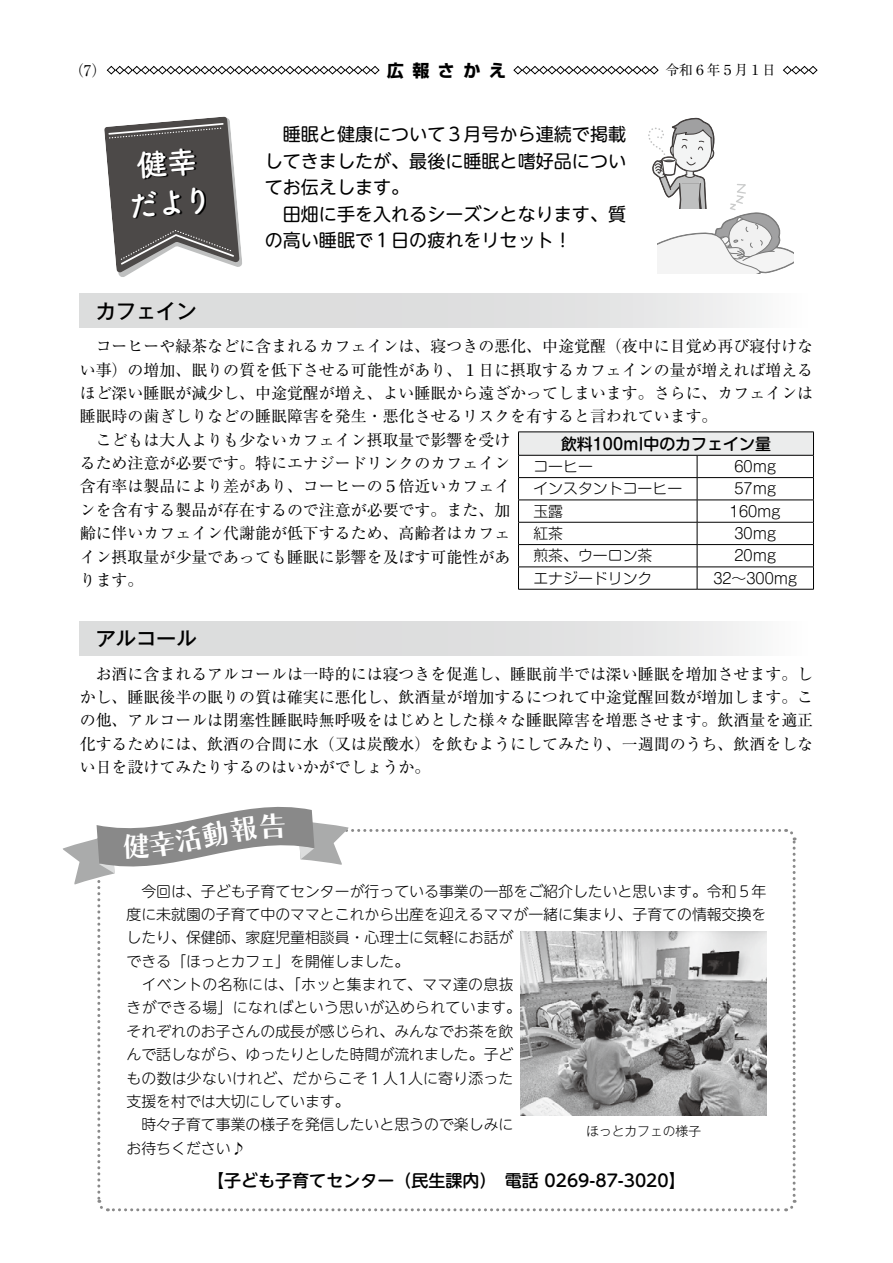
<style>
.page{position:relative;width:893px;height:1263px;background:#fff}
.page>*{position:absolute;margin:0;border:0;box-sizing:border-box;transform-origin:0 0}
.t1{font:30.9px/39.5px "Tsuku A Rd Gothic Std B";color:#fff;text-align:center}
.t2{font:500 20.25px "Gothic MB101 Pro";color:#000}
.t3{font:18px/26.5px "UD Shin M Go Pr 6";color:#000}
.t4{font:500 16.95px "UD Shin M Go Pr 6";color:#000}
.t5{font:700 16.95px "Shin Go Pro";letter-spacing:.5em;color:#000}
.t6{font:15.9px/23.4px "Ryumin Pro";color:#000}
.t7{font:500 15.9px "Shin M Go Pro";color:#000}
.t8{font:300 14.85px/23.4px "UD Shin M Go Pr 6";color:#000}
.t9{font:300 14.85px "Shin M Go Pro";color:#000}
.t10{font:14.85px "Ryumin Pro";color:#000}
.t11{font:13.8px "Ryumin Pro";color:#000}
.t12{font:300 12.75px "Gothic MB101 Pro";color:#000}
</style>
<div class="page">
<svg style="left:513px;top:65px;width:146px;height:10px"></svg>
<svg style="left:783px;top:65px;width:35px;height:10px"></svg>
<svg style="left:106px;top:65px;width:274px;height:10px"></svg>
<div style="left:80px;top:294px;width:733px;height:34px;background:linear-gradient(to right,#d5d6d6,#f0f0f0)"></div>
<div style="left:80px;top:621px;width:733px;height:34px;background:linear-gradient(to right,#d5d6d6,#f0f0f0)"></div>
<svg style="left:104px;top:116px;width:138px;height:161px"></svg>
<svg style="left:133px;top:149px;width:73px;height:69px;background:#393736"></svg>
<div style="left:518px;top:432px;width:295px;height:23px;background:#ebecec"></div>
<hr style="left:518px;top:432px;width:179px;height:1px;background:#000">
<hr style="left:697px;top:432px;width:117px;height:1px;background:#000">
<svg style="left:518px;top:432px;width:1px;height:157px"></svg>
<svg style="left:813px;top:432px;width:1px;height:157px"></svg>
<hr style="left:518px;top:589px;width:179px;height:1px;background:#000">
<hr style="left:697px;top:589px;width:117px;height:1px;background:#000">
<hr style="left:518px;top:455px;width:179px;height:1px;background:#000">
<hr style="left:697px;top:455px;width:117px;height:1px;background:#000">
<hr style="left:518px;top:477px;width:179px;height:1px;background:#000">
<hr style="left:697px;top:477px;width:117px;height:1px;background:#000">
<hr style="left:518px;top:500px;width:179px;height:1px;background:#000">
<hr style="left:697px;top:500px;width:117px;height:1px;background:#000">
<hr style="left:518px;top:522px;width:179px;height:1px;background:#000">
<hr style="left:697px;top:522px;width:117px;height:1px;background:#000">
<hr style="left:518px;top:544px;width:179px;height:1px;background:#000">
<hr style="left:697px;top:544px;width:117px;height:1px;background:#000">
<hr style="left:518px;top:567px;width:179px;height:1px;background:#000">
<hr style="left:697px;top:567px;width:117px;height:1px;background:#000">
<svg style="left:697px;top:455px;width:1px;height:134px"></svg>
<svg style="left:648px;top:117px;width:145px;height:156px"></svg>
<svg style="left:63px;top:806px;width:734px;height:406px"></svg>
<p class="t10" style="left:69px;top:59px;width:39px">（）7</p>
<h1 class="t1" style="left:122px;top:145px;width:87px;rotate:-5deg">健幸だより</h1>
<p class="t5" style="left:387px;top:57px;width:121px">広報さかえ</p>
<p class="t3" style="left:265px;top:120px;width:363px">　睡眠と健康について３月号から連続で掲載してきましたが、最後に睡眠と嗜好品についてお伝えします。<br>　田畑に手を入れるシーズンとなります、質の高い睡眠で１日の疲れをリセット!</p>
<p class="t11" style="left:665px;top:59px;width:112px">令和６年５月１日</p>
<p class="t2" style="left:96px;top:294px;width:102px">カフェイン</p>
<p class="t6" style="left:80px;top:333px;width:735px">　コーヒーや緑茶などに含まれるカフェインは、寝つきの悪化、中途覚醒（夜中に目覚め再び寝付けな</p>
<p class="t6" style="left:80px;top:357px;width:735px">い事）の増加、眠りの質を低下させる可能性があり、１日に摂取するカフェインの量が増えれば増える</p>
<p class="t6" style="left:80px;top:380px;width:735px">ほど深い睡眠が減少し、中途覚醒が増え、よい睡眠から遠ざかってしまいます。さらに、カフェインは</p>
<p class="t6" style="left:80px;top:404px;width:639px">睡眠時の歯ぎしりなどの睡眠障害を発生・悪化させるリスクを有すると言われています。</p>
<p class="t6" style="left:80px;top:427px;width:432px">　こどもは大人よりも少ないカフェイン摂取量で影響を受け</p>
<p class="t6" style="left:80px;top:450px;width:432px">るため注意が必要です。特にエナジードリンクのカフェイン</p>
<p class="t6" style="left:399px;top:474px;width:113px">倍近いカフェイ</p>
<p class="t7" style="left:561px;top:431px;width:211px">飲料100ml中のカフェイン量</p>
<p class="t9" style="left:734px;top:454px;width:43px">60mg</p>
<p class="t9" style="left:533px;top:454px;width:61px">コーヒー</p>
<p class="t6" style="left:80px;top:474px;width:432px">含有率は製品により差があり、コーヒーの５<br>ンを含有する製品が存在するので注意が必要です。また、加齢に伴いカフェイン代謝能が低下するため、高齢者はカフェイン摂取量が少量であっても睡眠に影響を及ぼす可能性があります。</p>
<p class="t9" style="left:533px;top:477px;width:150px">インスタントコーヒー</p>
<p class="t9" style="left:734px;top:477px;width:43px">57mg</p>
<p class="t9" style="left:533px;top:499px;width:31px">玉露</p>
<p class="t9" style="left:730px;top:499px;width:52px">160mg</p>
<p class="t9" style="left:533px;top:521px;width:31px">紅茶</p>
<p class="t9" style="left:734px;top:521px;width:43px">30mg</p>
<p class="t9" style="left:533px;top:544px;width:121px">煎茶、ウーロン茶</p>
<p class="t9" style="left:734px;top:544px;width:43px">20mg</p>
<p class="t9" style="left:533px;top:566px;width:121px">エナジードリンク</p>
<p class="t9" style="left:713px;top:566px;width:85px">32～300mg</p>
<p class="t2" style="left:96px;top:621px;width:102px">アルコール</p>
<p class="t6" style="left:80px;top:661px;width:735px;text-align:justify">　お酒に含まれるアルコールは一時的には寝つきを促進し、睡眠前半では深い睡眠を増加させます。しかし、睡眠後半の眠りの質は確実に悪化し、飲酒量が増加するにつれて中途覚醒回数が増加します。この他、アルコールは閉塞性睡眠時無呼吸をはじめとした様々な睡眠障害を増悪させます。飲酒量を適正化するためには、飲酒の合間に水（又は炭酸水）を飲むようにしてみたり、一週間のうち、飲酒をしない日を設けてみたりするのはいかがでしょうか。</p>
<p class="t8" style="left:126px;top:878px;width:641px">　今回は、子ども子育てセンターが行っている事業の一部をご紹介したいと思います。令和５年度に未就園の子育て中のママとこれから出産を迎えるママが一緒に集まり、子育ての情報交換をしたり、保健師、家庭児童相談員・心理士に気軽にお話が<br>できる「ほっとカフェ」を開催しました。<br>　イベントの名称には、「ホッと集まれて、ママ達の息抜<br>きができる場」になればという思いが込められています。<br>それぞれのお子さんの成長が感じられ、みんなでお茶を飲<br>んで話しながら、ゆったりとした時間が流れました。子ど<br>もの数は少ないけれど、だからこそ１人1人に寄り添った<br>支援を村では大切にしています。<br>　時々子育て事業の様子を発信したいと思うので楽しみに<br>お待ちください♪</p>
<p class="t4" style="left:207px;top:1166px;width:480px">【子ども子育てセンター（民生課内）　電話 0269-87-3020【</p>
<p class="t12" style="left:586px;top:1120px;width:116px">ほっとカフェの様子</p>
</div>
